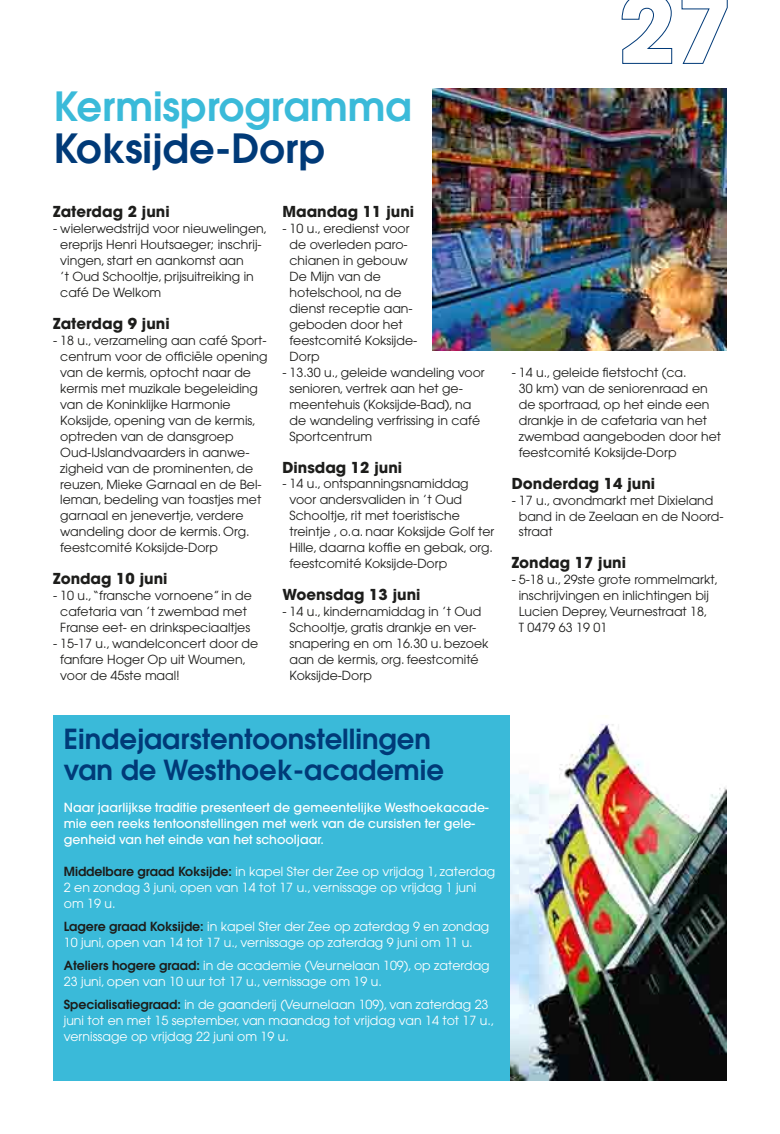
<style>
.page{position:relative;width:780px;height:1134px;background:#fff}
.page>*{position:absolute;margin:0;border:0;box-sizing:border-box;transform-origin:0 0}
.t1{font:600 40px "Avant Garde";color:#3abad9}
.t2{font:600 40px "Avant Garde";color:#003a78}
.t3{font:600 27.5px/31.9px "Avant Garde";color:#003a78}
.t4{font:700 15px "Avant Garde";color:#1d1d1b}
.t5{font:12.5px/16px "Avant Garde";color:#1d1d1b}
.t6{font:12.5px/16px "Avant Garde";color:#fff}
.t7{font:500 12.5px/16px "Avant Garde";color:#fff}
.s1{font-weight:600;color:#1d1d1b}
</style>
<div class="page">
<svg style="left:621px;top:0;width:51px;height:64px"></svg>
<svg style="left:681px;top:0;width:46px;height:64px"></svg>
<div style="left:53px;top:716px;width:673px;height:365px;background:#3abad9"></div>
<img style="left:510px;top:716px;width:216px;height:365px">
<img style="left:432px;top:89px;width:294px;height:262px">
<h1 class="t1" style="left:53px;top:80px;width:360px">Kermisprogramma</h1>
<h1 class="t2" style="left:53px;top:122px;width:273px">Koksijde-Dorp</h1>
<p class="t4" style="left:53px;top:202px;width:118px">Zaterdag 2 juni</p>
<p class="t5" style="left:60px;top:221px;width:208px;text-indent:-7px">- wielerwedstrijd voor nieuwelingen, ereprijs Henri Houtsaeger; inschrij&shy;vingen, start en aankomst aan<br>’t Oud Schooltje, prijsuitreiking in café De Welkom</p>
<p class="t4" style="left:53px;top:314px;width:118px">Zaterdag 9 juni</p>
<p class="t5" style="left:60px;top:332px;width:209px;text-indent:-7px">- 18 u., verzameling aan café Sport&shy;centrum voor de officiële opening van de kermis, optocht naar de kermis met muzikale begeleiding van de Koninklijke Harmonie<br>Koksijde, opening van de kermis, optreden van de dansgroep<br>Oud-IJslandvaarders in aanwe&shy;zigheid van de prominenten, de reuzen, Mieke Garnaal en de Bel&shy;leman, bedeling van toastjes met garnaal en jenevertje, verdere wandeling door de kermis. Org. feestcomité Koksijde-Dorp</p>
<p class="t4" style="left:53px;top:569px;width:116px">Zondag 10 juni</p>
<p class="t5" style="left:53px;top:587px;width:200px;text-align:center">- 10 u.,“fransche vornoene” in de cafetaria van ’t zwembad met<br>Franse eet- en drinkspeciaaltjes</p>
<p class="t5" style="left:60px;top:635px;width:199px;text-indent:-7px">- 15-17 u., wandelconcert door de fanfare Hoger Op uit Woumen, voor de 45ste maal!</p>
<p class="t4" style="left:282px;top:202px;width:133px">Maandag 11 juni</p>
<p class="t5" style="left:289px;top:221px;width:129px;text-indent:-7px">- 10 u., eredienst voor de overleden paro&shy;chianen in gebouw<br>De Mijn van de hotelschool, na de dienst receptie aan&shy;geboden door het feestcomité Koksijde-<br>Dorp</p>
<p class="t5" style="left:289px;top:364px;width:197px;text-indent:-7px">- 13.30 u., geleide wandeling voor senioren, vertrek aan het ge&shy;meentehuis (Koksijde-Bad), na de wandeling verfrissing in café<br>Sportcentrum</p>
<p class="t4" style="left:282px;top:457px;width:121px">Dinsdag 12 juni</p>
<p class="t5" style="left:289px;top:476px;width:206px;text-indent:-7px">- 14 u., ontspanningsnamiddag voor andersvaliden in ’t Oud<br>Schooltje, rit met toeristische treintje , o.a. naar Koksijde Golf ter<br>Hille, daarna koffie en gebak, org. feestcomité Koksijde-Dorp</p>
<p class="t4" style="left:282px;top:585px;width:140px">Woensdag 13 juni</p>
<p class="t5" style="left:289px;top:603px;width:200px;text-indent:-7px">- 14 u., kindernamiddag in ’t Oud<br>Schooltje, gratis drankje en ver&shy;snapering en om 16.30 u. bezoek aan de kermis, org. feestcomité<br>Koksijde-Dorp</p>
<p class="t5" style="left:519px;top:364px;width:204px;text-indent:-7px">- 14 u., geleide fietstocht (ca.<br>30 km) van de seniorenraad en de sportraad, op het einde een drankje in de cafetaria van het zwembad aangeboden door het feestcomité Koksijde-Dorp</p>
<p class="t4" style="left:511px;top:473px;width:145px">Donderdag 14 juni</p>
<p class="t5" style="left:519px;top:492px;width:206px;text-indent:-7px">- 17 u., avondmarkt met Dixieland band in de Zeelaan en de Noord&shy;straat</p>
<p class="t4" style="left:511px;top:553px;width:116px">Zondag 17 juni</p>
<p class="t5" style="left:519px;top:572px;width:201px;text-indent:-7px">- 5-18 u., 29ste grote rommelmarkt, inschrijvingen en inlichtingen bij<br>Lucien Deprey, Veurnestraat 18,<br>T 0479 63 19 01</p>
<h2 class="t3" style="left:64px;top:722px;width:381px">Eindejaarstentoonstellingen van de Westhoek-academie</h2>
<p class="t7" style="left:64px;top:800px;width:426px">Naar jaarlijkse traditie presenteert de gemeentelijke Westhoekacade&shy;mie een reeks tentoonstellingen met werk van de cursisten ter gele&shy;genheid van het einde van het schooljaar.</p>
<p class="t6" style="left:64px;top:863px;width:433px"><span class="s1">Middelbare graad Koksijde:</span> in kapel Ster der Zee op vrijdag 1, zaterdag<br>2 en zondag 3 juni, open van 14 tot 17 u., vernissage op vrijdag 1 juni om 19 u.</p>
<p class="t6" style="left:64px;top:918px;width:427px"><span class="s1">Lagere graad Koksijde:</span> in kapel Ster der Zee op zaterdag 9 en zondag<br>10 juni, open van 14 tot 17 u., vernissage op zaterdag 9 juni om 11 u.</p>
<p class="t6" style="left:64px;top:957px;width:427px"><span class="s1">Ateliers hogere graad:</span> in de academie (Veurnelaan 109), op zaterdag<br>23 juni, open van 10 uur tot 17 u., vernissage om 19 u.</p>
<p class="t6" style="left:64px;top:996px;width:432px"><span class="s1">Specialisatiegraad:</span> in de gaanderij (Veurnelaan 109), van zaterdag 23 juni tot en met 15 september, van maandag tot vrijdag van 14 tot 17 u., vernissage op vrijdag 22 juni om 19 u.</p>
</div>
